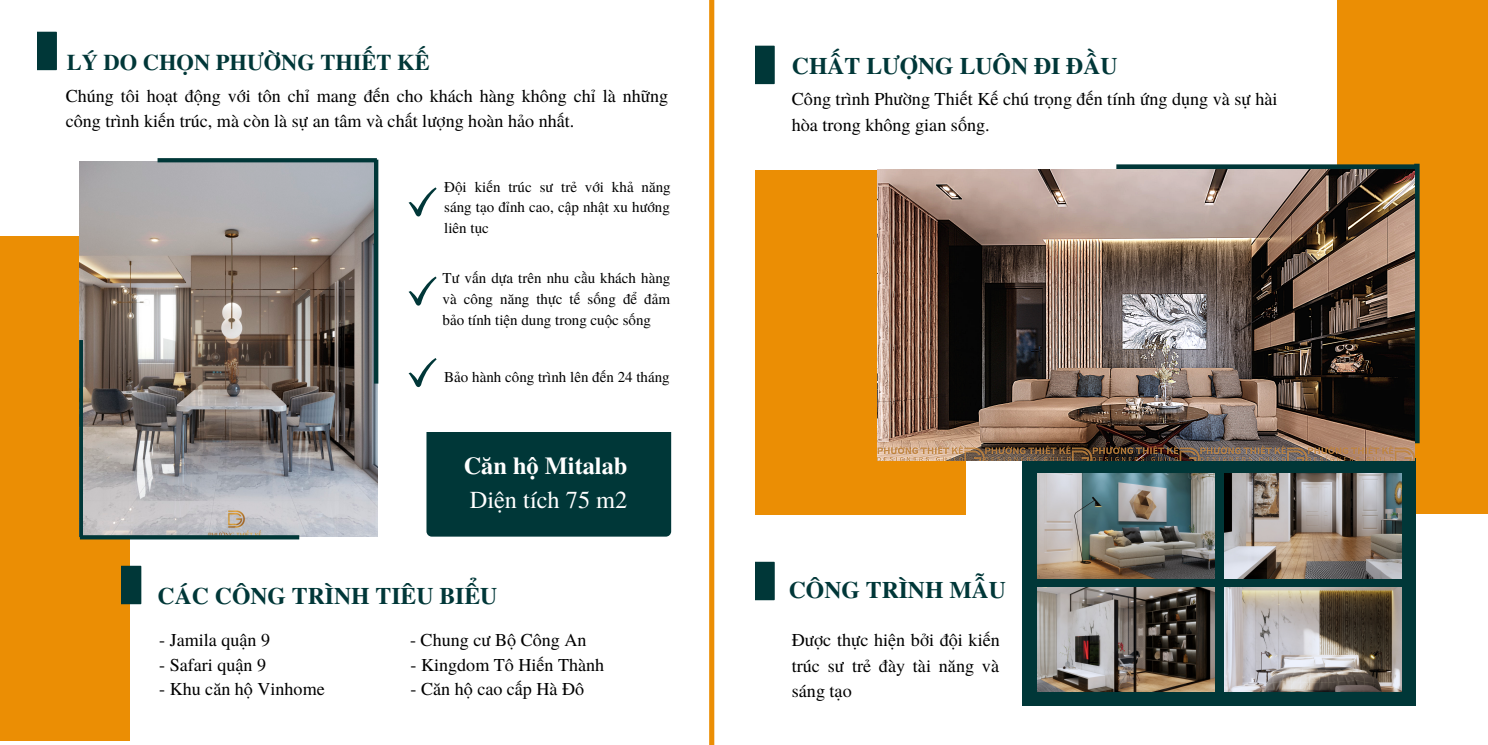
<style>
.page{position:relative;width:1488px;height:745px;background:#fff}
.page>*{position:absolute;margin:0;border:0;box-sizing:border-box;transform-origin:0 0}
.t1{font:700 24.38px "Te X Gyre Termes";color:#fff}
.t2{font:24.38px "Te X Gyre Termes";color:#fff}
.t3{font:700 23.75px "Te X Gyre Termes";color:#003738}
.t4{font:700 22.5px "Te X Gyre Termes";color:#003738}
.t5{font:18.12px/25.4px "Te X Gyre Termes";color:#000}
.t6{font:15px/20.6px "Te X Gyre Termes";color:#000;text-align:justify}
</style>
<div class="page">
<div style="left:1337px;top:0;width:151px;height:513px;background:#eb8e04"></div>
<div style="left:1022px;top:459px;width:394px;height:246px;background:#003738"></div>
<img style="left:1037px;top:473px;width:178px;height:105px">
<img style="left:1224px;top:473px;width:177px;height:105px">
<img style="left:1037px;top:587px;width:178px;height:104px">
<img style="left:1224px;top:587px;width:177px;height:104px">
<div style="left:0;top:236px;width:129px;height:504px;background:#eb8e04"></div>
<svg style="left:1116px;top:164px;width:303px;height:279px;background:#13403f"></svg>
<svg style="left:79px;top:158px;width:299px;height:381px;background:#918d8b"></svg>
<div style="left:426px;top:432px;width:245px;height:104px;background:#003738"></div>
<div style="left:755px;top:170px;width:210px;height:344px;background:#eb8e04"></div>
<img style="left:878px;top:169px;width:536px;height:291px">
<svg style="left:755px;top:561px;width:20px;height:39px"></svg>
<svg style="left:409px;top:187px;width:28px;height:29px"></svg>
<svg style="left:709px;top:0;width:6px;height:744px;background:#ed9d27"></svg>
<svg style="left:755px;top:46px;width:20px;height:38px"></svg>
<svg style="left:37px;top:32px;width:20px;height:38px"></svg>
<svg style="left:409px;top:276px;width:28px;height:29px"></svg>
<svg style="left:409px;top:358px;width:28px;height:29px"></svg>
<svg style="left:122px;top:565px;width:19px;height:39px"></svg>
<p class="t4" style="left:67px;top:45px;width:364px">LÝ DO CHỌN PHƯỜNG THIẾT KẾ</p>
<p class="t5" style="left:66px;top:82px;width:604px">Chúng tôi hoạt động với tôn chỉ mang đến cho khách hàng không chỉ là những công trình kiến trúc, mà còn là sự an tâm và chất lượng hoàn hảo nhất.</p>
<p class="t6" style="left:444px;top:175px;width:228px">Đội kiến trúc sư trẻ với khả năng sáng tạo đỉnh cao, cập nhật xu hướng liên tục</p>
<p class="t6" style="left:443px;top:267px;width:229px">Tư vấn dựa trên nhu cầu khách hàng và công năng thực tế sống để đảm bảo tính tiện dung trong cuộc sống</p>
<p class="t6" style="left:444px;top:366px;width:227px">Bảo hành công trình lên đến 24 tháng</p>
<p class="t1" style="left:464px;top:447px;width:165px">Căn hộ Mitalab</p>
<p class="t2" style="left:470px;top:482px;width:159px">Diện tích 75 m2</p>
<p class="t3" style="left:158px;top:577px;width:341px">CÁC CÔNG TRÌNH TIÊU BIỂU</p>
<p class="t5" style="left:159px;top:626px;width:112px">- Jamila quận 9</p>
<p class="t5" style="left:410px;top:626px;width:178px">- Chung cư Bộ Công An</p>
<p class="t5" style="left:159px;top:650px;width:108px">- Safari quận 9</p>
<p class="t5" style="left:411px;top:650px;width:195px">- Kingdom Tô Hiến Thành</p>
<p class="t5" style="left:159px;top:675px;width:167px">- Khu căn hộ Vinhome</p>
<p class="t5" style="left:411px;top:675px;width:175px">- Căn hộ cao cấp Hà Đô</p>
<p class="t3" style="left:792px;top:47px;width:327px">CHẤT LƯỢNG LUÔN ĐI ĐẦU</p>
<p class="t5" style="left:792px;top:86px;width:487px">Công trình Phường Thiết Kế chú trọng đến tính ứng dụng và sự hài hòa trong không gian sống.</p>
<p class="t3" style="left:789px;top:571px;width:219px">CÔNG TRÌNH MẪU</p>
<p class="t5" style="left:792px;top:626px;width:210px;text-align:justify">Được thực hiện bởi đội kiến trúc sư trẻ đày tài năng và sáng tạo</p>
</div>
